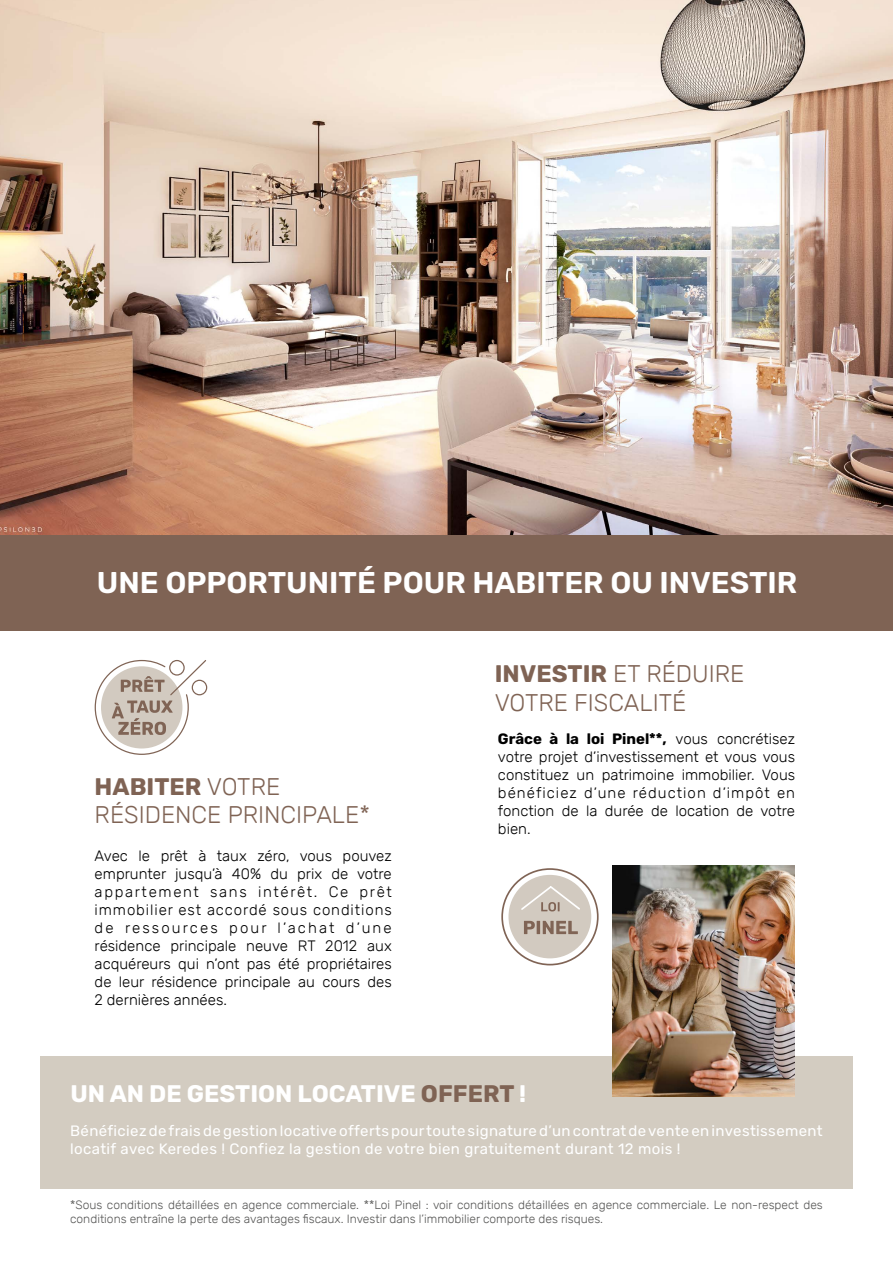
<style>
.page{position:relative;width:893px;height:1263px;background:#fff}
.page>*{position:absolute;margin:0;border:0;box-sizing:border-box;transform-origin:0 0}
.t1{font:600 30px "Rubik";color:#fff}
.t2{font:300 24px/28.8px "Rubik";color:#7f6354}
.t3{font:700 24px "Rubik";color:#fff}
.t4{font:300 15px/18px "Rubik";color:#000;text-align:justify}
.t5{font:15px/18px "Rubik";letter-spacing:.025em;color:#fff}
.t6{font:300 12px/13.5px "Rubik";color:#575756}
.s1{font-weight:700}
.s2{color:#7f6354}
</style>
<div class="page">
<div style="left:40px;top:1056px;width:813px;height:132px;background:#d3ccc1"></div>
<img style="left:0;top:0;width:893px;height:535px">
<img style="left:613px;top:865px;width:181px;height:231px">
<svg style="left:94px;top:659px;width:114px;height:96px"></svg>
<div style="left:508px;top:875px;width:83px;height:83px;background:#d2cac0;border-radius:50%"></div>
<svg style="left:524px;top:921px;width:54px;height:13px"></svg>
<svg style="left:520px;top:884px;width:62px;height:27px"></svg>
<div style="left:501px;top:868px;width:98px;height:97px;border:2px solid #806455;border-radius:50%"></div>
<div style="left:0;top:535px;width:893px;height:95px;background:#7f6354"></div>
<h1 class="t1" style="left:97px;top:565px;width:702px">UNE OPPORTUNITÉ POUR HABITER OU INVESTIR</h1>
<h2 class="t2" style="left:95px;top:772px;width:277px"><span class="s1">HABITER</span> VOTRE<br>RÉSIDENCE PRINCIPALE*</h2>
<p class="t4" style="left:95px;top:847px;width:299px">Avec le prêt à taux zéro, vous pouvez emprunter jusqu’à 40% du prix de votre appartement sans intérêt. Ce prêt immobilier est accordé sous conditions de ressources pour l’achat d’une résidence principale neuve RT 2012 aux acquéreurs qui n’ont pas été propriétaires de leur résidence principale au cours des 2 dernières années.</p>
<h2 class="t2" style="left:495px;top:660px;width:251px"><span class="s1">INVESTIR</span> ET RÉDUIRE<br>VOTRE FISCALITÉ</h2>
<p class="t4" style="left:498px;top:730px;width:299px"><span class="s1">Grâce à la loi Pinel**,</span> vous concrétisez votre projet d’investissement et vous vous constituez un patrimoine immobilier. Vous bénéficiez d’une réduction d’impôt en fonction de la durée de location de votre bien.</p>
<h2 class="t3" style="left:71px;top:1079px;width:457px">UN AN DE GESTION LOCATIVE <span class="s2">OFFERT</span> !</h2>
<p class="t5" style="left:70px;top:1122px;width:754px">Bénéficiez de frais de gestion locative offerts pour toute signature d’un contrat de vente en investissement locatif avec Keredes ! Confiez la gestion de votre bien gratuitement durant 12 mois !</p>
<p class="t6" style="left:70px;top:1199px;width:754px">*Sous conditions détaillées en agence commerciale. **Loi Pinel : voir conditions détaillées en agence commerciale. Le non-respect des conditions entraîne la perte des avantages fiscaux. Investir dans l’immobilier comporte des risques.</p>
</div>
